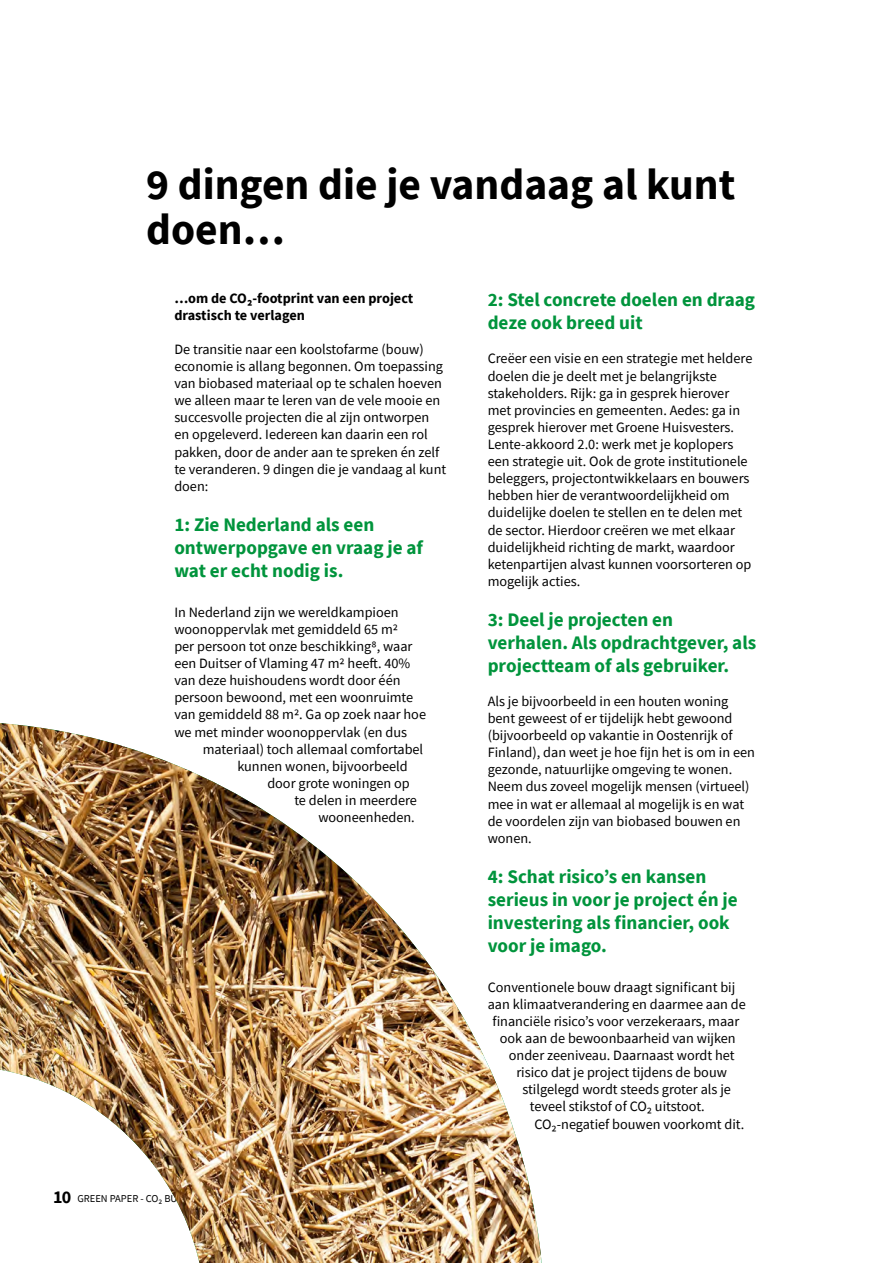
<style>
.page{position:relative;width:893px;height:1263px;background:#fff}
.page>*{position:absolute;margin:0;border:0;box-sizing:border-box;transform-origin:0 0}
.t1{font:700 43.5px/45px "Source Sans Pro";color:#000}
.t2{font:700 19.2px/23px "Source Sans Pro";color:#00943c}
.t3{font:14.25px/17.1px "Source Sans Pro";color:#000}
.t4{font:700 14.25px/17.1px "Source Sans Pro";color:#000}
.t5{font:10.5px "Source Sans Pro";color:#000}
.s1{font-weight:700;font-size:18px}
</style>
<div class="page">
<img style="left:0;top:723px;width:542px;height:540px">
<h1 class="t1" style="left:146px;top:161px;width:591px">9 dingen die je vandaag al kunt doen…</h1>
<p class="t4" style="left:174px;top:289px;width:240px">…om de CO₂-footprint van een project drastisch te verlagen</p>
<p class="t3" style="left:174px;top:341px;width:273px">De transitie naar een koolstofarme (bouw) economie is allang begonnen. Om toepassing van biobased materiaal op te schalen hoeven we alleen maar te leren van de vele mooie en succesvolle projecten die al zijn ontworpen en opgeleverd. Iedereen kan daarin een rol pakken, door de ander aan te spreken én zelf te veranderen. 9 dingen die je vandaag al kunt doen:</p>
<h2 class="t2" style="left:174px;top:513px;width:250px">1: Zie Nederland als een ontwerpopgave en vraag je af wat er echt nodig is.</h2>
<p class="t3" style="left:174px;top:603px;width:253px">In Nederland zijn we wereldkampioen woonoppervlak met gemiddeld 65 m2<br>per persoon tot onze beschikking8, waar een Duitser of Vlaming 47 m2 heeft. 40% van deze huishoudens wordt door één persoon bewoond, met een woonruimte van gemiddeld 88 m2. Ga op zoek naar hoe we met minder woonoppervlak (en dus</p>
<p class="t3" style="left:237px;top:740px;width:187px;text-indent:-34px">materiaal) toch allemaal comfortabel kunnen wonen, bijvoorbeeld</p>
<p class="t3" style="left:267px;top:774px;width:144px">door grote woningen op</p>
<p class="t3" style="left:294px;top:791px;width:124px">te delen in meerdere</p>
<p class="t3" style="left:318px;top:809px;width:98px">wooneenheden.</p>
<p class="t5" style="left:53px;top:1192px;width:150px"><span class="s1">10</span> GREEN PAPER - CO₂ BUDGET</p>
<h2 class="t2" style="left:488px;top:288px;width:269px">2: Stel concrete doelen en draag deze ook breed uit</h2>
<p class="t3" style="left:488px;top:350px;width:266px">Creëer een visie en een strategie met heldere doelen die je deelt met je belangrijkste stakeholders. Rijk: ga in gesprek hierover met provincies en gemeenten. Aedes: ga in gesprek hierover met Groene Huisvesters.<br>Lente-akkoord 2.0: werk met je koplopers een strategie uit. Ook de grote institutionele beleggers, projectontwikkelaars en bouwers hebben hier de verantwoordelijkheid om duidelijke doelen te stellen en te delen met de sector. Hierdoor creëren we met elkaar duidelijkheid richting de markt, waardoor ketenpartijen alvast kunnen voorsorteren op mogelijk acties.</p>
<h2 class="t2" style="left:488px;top:608px;width:270px">3: Deel je projecten en verhalen. Als opdrachtgever, als projectteam of als gebruiker.</h2>
<p class="t3" style="left:488px;top:693px;width:269px">Als je bijvoorbeeld in een houten woning bent geweest of er tijdelijk hebt gewoond (bijvoorbeeld op vakantie in Oostenrijk of Finland), dan weet je hoe fijn het is om in een gezonde, natuurlijke omgeving te wonen.<br>Neem dus zoveel mogelijk mensen (virtueel) mee in wat er allemaal al mogelijk is en wat de voordelen zijn van biobased bouwen en wonen.</p>
<h2 class="t2" style="left:488px;top:865px;width:251px">4: Schat risico’s en kansen serieus in voor je project én je investering als financier, ook voor je imago.</h2>
<p class="t3" style="left:488px;top:978px;width:249px">Conventionele bouw draagt significant bij</p>
<p class="t3" style="left:488px;top:995px;width:260px">aan klimaatverandering en daarmee aan de</p>
<p class="t3" style="left:492px;top:1012px;width:249px">financiële risico’s voor verzekeraars, maar</p>
<p class="t3" style="left:500px;top:1030px;width:237px">ook aan de bewoonbaarheid van wijken</p>
<p class="t3" style="left:509px;top:1047px;width:227px">onder zeeniveau. Daarnaast wordt het</p>
<p class="t3" style="left:516px;top:1064px;width:212px">risico dat je project tijdens de bouw</p>
<p class="t3" style="left:522px;top:1081px;width:210px">stilgelegd wordt steeds groter als je</p>
<p class="t3" style="left:530px;top:1098px;width:176px">teveel stikstof of CO₂ uitstoot.</p>
<p class="t3" style="left:534px;top:1115px;width:212px">CO₂-negatief bouwen voorkomt dit.</p>
</div>
